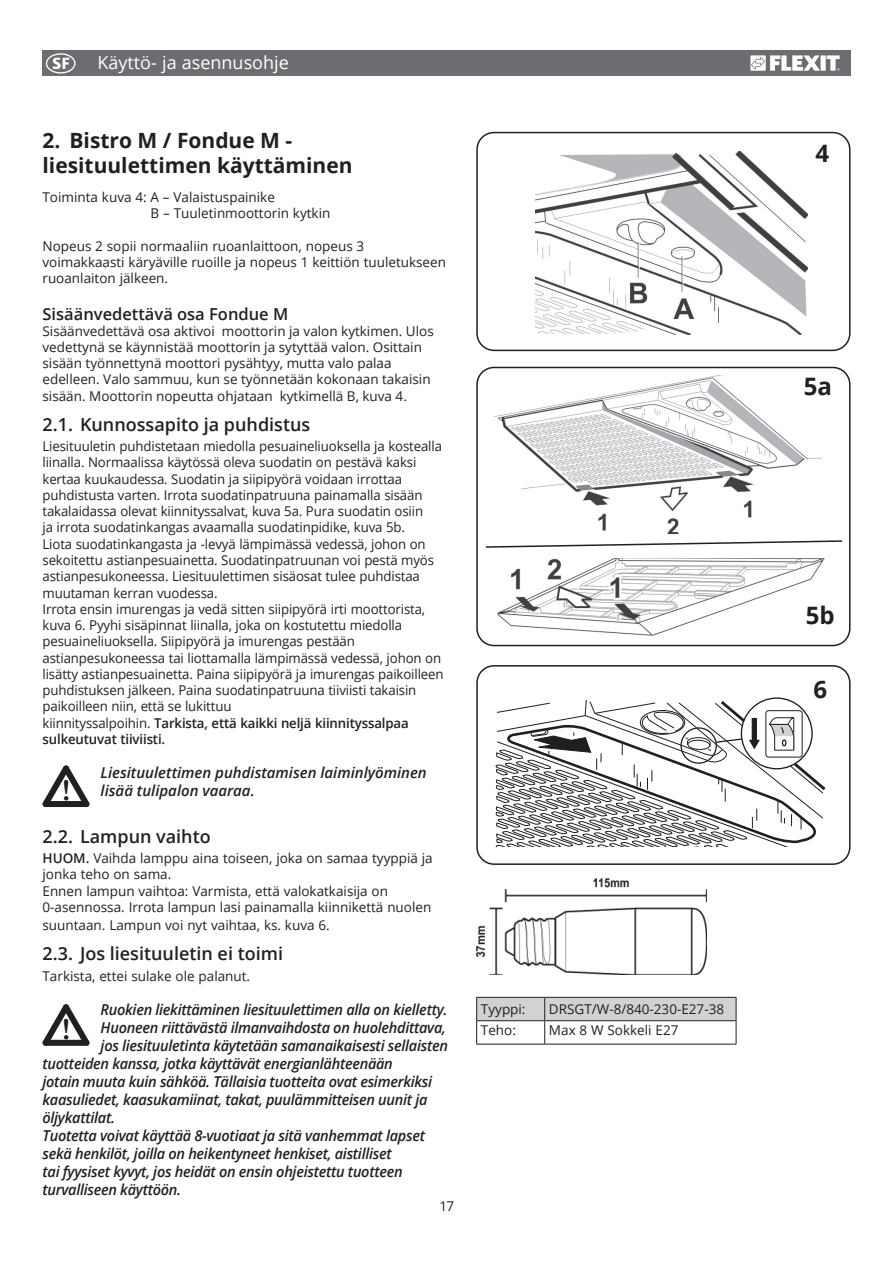
<style>
.page{position:relative;width:893px;height:1263px;background:#fff}
.page>*{position:absolute;margin:0;border:0;box-sizing:border-box;transform-origin:0 0}
.t1{font:700 31.5px "Garamond";color:#231f20}
.t2{font:700 24px "Open Sans";color:#231f20}
.t3{font:700 21px/25.2px "Open Sans";color:#231f20}
.t4{font:600 18px "Open Sans";color:#231f20}
.t5{font:18px "Open Sans";color:#fff}
.t6{font:600 16.5px "Open Sans";color:#231f20}
.t7{font:italic 600 15px "Open Sans";letter-spacing:-.02em;color:#231f20}
.t8{font:italic 600 15px/18px "Open Sans";color:#231f20}
.t9{font:13.5px/16.2px "Open Sans";letter-spacing:-.01em;color:#231f20}
.s1{font-weight:600}
</style>
<div class="page">
<div style="left:43px;top:50px;width:807px;height:26px;background:#6c6d70"></div>
<div style="left:820px;top:55px;width:6px;height:16px;background:#fff"></div>
<svg style="left:826px;top:55px;width:14px;height:16px"></svg>
<svg style="left:750px;top:55px;width:70px;height:16px"></svg>
<div style="left:46px;top:53px;width:30px;height:21px;border:1px solid #fff;border-radius:50%"></div>
<svg style="left:53px;top:58px;width:16px;height:11px"></svg>
<svg style="left:42px;top:765px;width:48px;height:42px"></svg>
<svg style="left:42px;top:1004px;width:48px;height:42px"></svg>
<div style="left:476px;top:665px;width:374px;height:200px;border:2px solid #231f20;border-radius:17px"></div>
<div style="left:476px;top:132px;width:374px;height:219px;border:2px solid #231f20;border-radius:17px"></div>
<img style="left:535px;top:151px;width:272px;height:184px">
<div style="left:476px;top:367px;width:374px;height:279px;border:2px solid #231f20;border-radius:17px"></div>
<img style="left:494px;top:375px;width:328px;height:158px">
<img style="left:497px;top:558px;width:327px;height:77px">
<svg style="left:485px;top:540px;width:357px;height:8px"></svg>
<svg style="left:496px;top:698px;width:329px;height:149px"></svg>
<img style="left:476px;top:878px;width:231px;height:97px">
<svg style="left:476px;top:997px;width:261px;height:47px"></svg>
<hr style="left:476px;top:1044px;width:260px;height:1px;background:#231f20">
<h3 class="t5" style="left:97px;top:50px;width:193px">Käyttö- ja asennusohje</h3>
<h3 class="t3" style="left:43px;top:127px;width:312px">2. Bistro M / Fondue M - liesituulettimen käyttäminen</h3>
<p class="t9" style="left:151px;top:189px;width:181px;text-indent:-108px">Toiminta kuva 4: A – Valaistuspainike<br>B – Tuuletinmoottorin kytkin</p>
<p class="t9" style="left:43px;top:238px;width:405px">Nopeus 2 sopii normaaliin ruoanlaittoon, nopeus 3 voimakkaasti käryäville ruoille ja nopeus 1 keittiön tuuletukseen ruoanlaiton jälkeen.</p>
<p class="t6" style="left:43px;top:302px;width:247px">Sisäänvedettävä osa Fondue M</p>
<p class="t9" style="left:43px;top:322px;width:393px">Sisäänvedettävä osa aktivoi moottorin ja valon kytkimen. Ulos vedettynä se käynnistää moottorin ja sytyttää valon. Osittain sisään työnnettynä moottori pysähtyy, mutta valo palaa edelleen. Valo sammuu, kun se työnnetään kokonaan takaisin sisään. Moottorin nopeutta ohjataan kytkimellä B, kuva 4.</p>
<h3 class="t4" style="left:43px;top:411px;width:269px">2.1. Kunnossapito ja puhdistus</h3>
<p class="t9" style="left:43px;top:438px;width:403px">Liesituuletin puhdistetaan miedolla pesuaineliuoksella ja kostealla liinalla. Normaalissa käytössä oleva suodatin on pestävä kaksi kertaa kuukaudessa. Suodatin ja siipipyörä voidaan irrottaa puhdistusta varten. Irrota suodatinpatruuna painamalla sisään takalaidassa olevat kiinnityssalvat, kuva 5a. Pura suodatin osiin<br>ja irrota suodatinkangas avaamalla suodatinpidike, kuva 5b.<br>Liota suodatinkangasta ja -levyä lämpimässä vedessä, johon on sekoitettu astianpesuainetta. Suodatinpatruunan voi pestä myös astianpesukoneessa. Liesituulettimen sisäosat tulee puhdistaa muutaman kerran vuodessa.<br>Irrota ensin imurengas ja vedä sitten siipipyörä irti moottorista, kuva 6. Pyyhi sisäpinnat liinalla, joka on kostutettu miedolla pesuaineliuoksella. Siipipyörä ja imurengas pestään astianpesukoneessa tai liottamalla lämpimässä vedessä, johon on lisätty astianpesuainetta. Paina siipipyörä ja imurengas paikoilleen puhdistuksen jälkeen. Paina suodatinpatruuna tiiviisti takaisin paikoilleen niin, että se lukittuu<br>kiinnityssalpoihin. <span class="s1">Tarkista, että kaikki neljä kiinnityssalpaa sulkeutuvat tiiviisti.</span></p>
<h1 class="t1" style="left:62px;top:773px;width:10px">!</h1>
<p class="t8" style="left:101px;top:763px;width:328px">Liesituulettimen puhdistamisen laiminlyöminen lisää tulipalon vaaraa.</p>
<h3 class="t4" style="left:43px;top:823px;width:170px">2.2. Lampun vaihto</h3>
<p class="t9" style="left:43px;top:850px;width:392px"><span class="s1">HUOM.</span> Vaihda lamppu aina toiseen, joka on samaa tyyppiä ja jonka teho on sama.<br>Ennen lampun vaihtoa: Varmista, että valokatkaisija on 0-asennossa. Irrota lampun lasi painamalla kiinnikettä nuolen</p>
<p class="t9" style="left:43px;top:917px;width:289px">suuntaan. Lampun voi nyt vaihtaa, ks. kuva 6.</p>
<h3 class="t4" style="left:43px;top:941px;width:242px">2.3. Jos liesituuletin ei toimi</h3>
<p class="t9" style="left:43px;top:967px;width:209px">Tarkista, ettei sulake ole palanut.</p>
<h1 class="t1" style="left:62px;top:1012px;width:10px">!</h1>
<p class="t7" style="left:101px;top:999px;width:348px">Ruokien liekittäminen liesituulettimen alla on kielletty.</p>
<p class="t7" style="left:101px;top:1017px;width:347px">Huoneen riittävästä ilmanvaihdosta on huolehdittava,</p>
<p class="t7" style="left:101px;top:1035px;width:349px">jos liesituuletinta käytetään samanaikaisesti sellaisten</p>
<p class="t7" style="left:43px;top:1053px;width:352px">tuotteiden kanssa, jotka käyttävät energianlähteenään</p>
<p class="t7" style="left:43px;top:1071px;width:391px">jotain muuta kuin sähköä. Tällaisia tuotteita ovat esimerkiksi</p>
<p class="t7" style="left:43px;top:1089px;width:386px">kaasuliedet, kaasukamiinat, takat, puulämmitteisen uunit ja</p>
<p class="t7" style="left:43px;top:1107px;width:74px">öljykattilat.</p>
<p class="t7" style="left:43px;top:1125px;width:384px">Tuotetta voivat käyttää 8-vuotiaat ja sitä vanhemmat lapset</p>
<p class="t7" style="left:43px;top:1143px;width:351px">sekä henkilöt, joilla on heikentyneet henkiset, aistilliset</p>
<p class="t7" style="left:43px;top:1161px;width:362px">tai fyysiset kyvyt, jos heidät on ensin ohjeistettu tuotteen</p>
<p class="t7" style="left:43px;top:1179px;width:140px">turvalliseen käyttöön.</p>
<p class="t9" style="left:439px;top:1198px;width:16px">17</p>
<p class="t9" style="left:481px;top:1001px;width:46px">Tyyppi:</p>
<p class="t9" style="left:549px;top:1001px;width:177px">DRSGT/W-8/840-230-E27-38</p>
<p class="t9" style="left:481px;top:1022px;width:37px">Teho:</p>
<p class="t9" style="left:549px;top:1022px;width:131px">Max 8 W Sokkeli E27</p>
<h2 class="t2" style="left:815px;top:136px;width:15px">4</h2>
<h2 class="t2" style="left:804px;top:369px;width:30px">5a</h2>
<h2 class="t2" style="left:806px;top:599px;width:30px">5b</h2>
<h2 class="t2" style="left:813px;top:673px;width:15px">6</h2>
</div>
